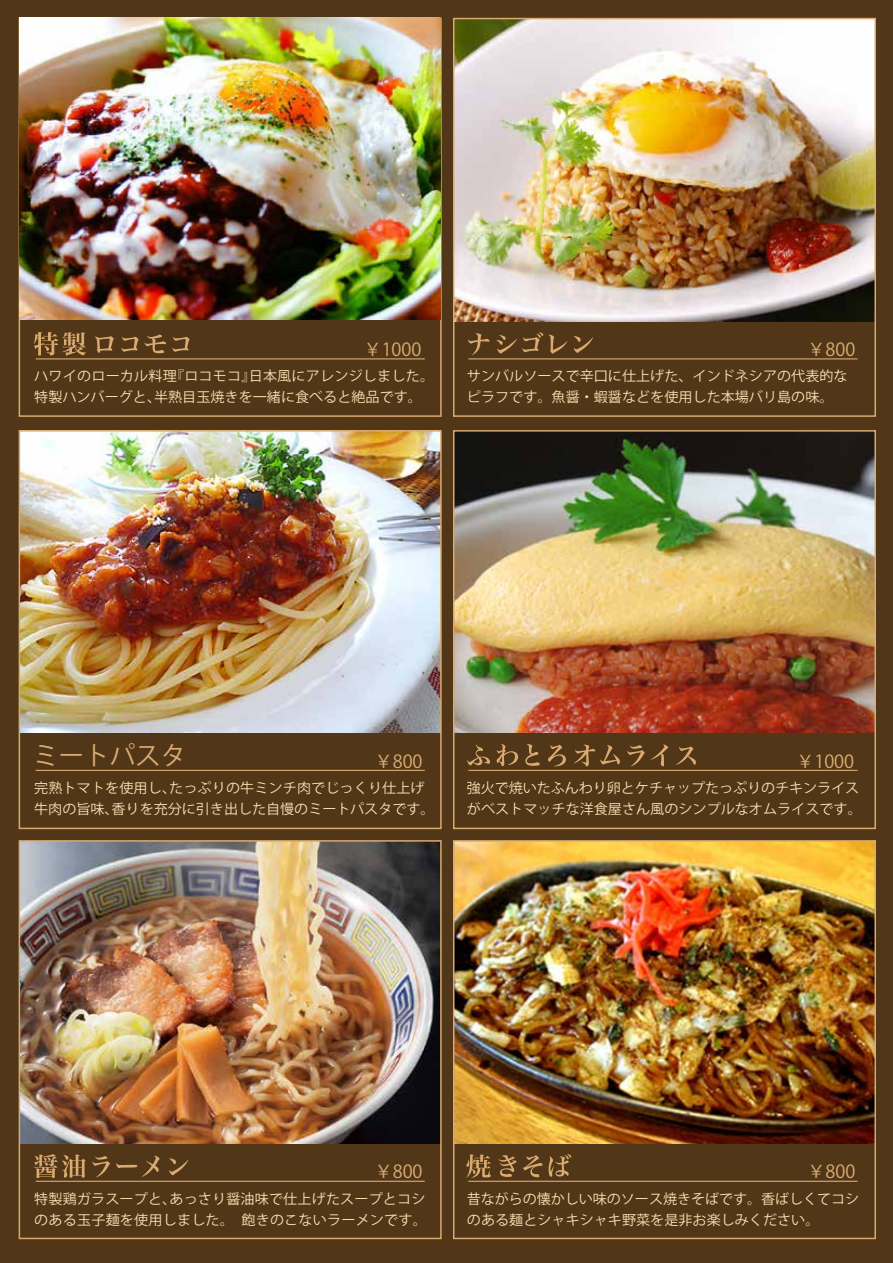
<style>
.page{position:relative;width:893px;height:1263px;background:#513617}
.page>*{position:absolute;margin:0;border:0;box-sizing:border-box;transform-origin:0 0}
.t1{font:25.5px "Hira Min Pro N W6";color:#daab71}
.t2{font:18px "Hira Min Pro N W6";color:#daab71}
.t3{font:300 13.8px/21px "Shin Go Pro";color:#fbdfb3}
</style>
<div class="page">
<hr style="left:36px;top:770px;width:389px;height:1px;background:#daab71">
<svg style="left:467px;top:744px;width:23px;height:21px"></svg>
<svg style="left:497px;top:744px;width:21px;height:22px"></svg>
<svg style="left:525px;top:744px;width:15px;height:22px"></svg>
<svg style="left:548px;top:745px;width:18px;height:21px"></svg>
<svg style="left:574px;top:745px;width:46px;height:21px"></svg>
<svg style="left:627px;top:745px;width:18px;height:21px"></svg>
<svg style="left:651px;top:744px;width:17px;height:22px"></svg>
<svg style="left:676px;top:747px;width:20px;height:18px"></svg>
<hr style="left:468px;top:770px;width:389px;height:1px;background:#daab71">
<svg style="left:34px;top:1154px;width:51px;height:24px"></svg>
<svg style="left:93px;top:1156px;width:17px;height:21px"></svg>
<svg style="left:116px;top:1156px;width:43px;height:21px"></svg>
<svg style="left:169px;top:1158px;width:19px;height:17px"></svg>
<hr style="left:36px;top:1181px;width:389px;height:1px;background:#daab71">
<svg style="left:466px;top:1154px;width:25px;height:24px"></svg>
<svg style="left:498px;top:1155px;width:18px;height:22px"></svg>
<svg style="left:523px;top:1155px;width:20px;height:22px"></svg>
<svg style="left:549px;top:1154px;width:22px;height:23px"></svg>
<hr style="left:468px;top:1181px;width:389px;height:1px;background:#daab71">
<svg style="left:34px;top:332px;width:52px;height:24px"></svg>
<svg style="left:95px;top:336px;width:19px;height:17px"></svg>
<svg style="left:121px;top:337px;width:18px;height:15px"></svg>
<svg style="left:145px;top:335px;width:21px;height:18px"></svg>
<svg style="left:172px;top:337px;width:18px;height:15px"></svg>
<hr style="left:36px;top:358px;width:389px;height:1px;background:#daab71">
<svg style="left:468px;top:333px;width:21px;height:22px"></svg>
<svg style="left:496px;top:332px;width:71px;height:22px"></svg>
<svg style="left:574px;top:336px;width:19px;height:17px"></svg>
<hr style="left:468px;top:358px;width:389px;height:1px;background:#daab71">
<img style="left:456px;top:433px;width:417px;height:300px">
<img style="left:456px;top:21px;width:417px;height:300px">
<div style="left:453px;top:18px;width:423px;height:399px;border:2px solid #daab71"></div>
<img style="left:22px;top:433px;width:417px;height:300px">
<div style="left:19px;top:430px;width:423px;height:399px;border:2px solid #daab71"></div>
<img style="left:456px;top:843px;width:417px;height:300px">
<div style="left:453px;top:430px;width:423px;height:399px;border:2px solid #daab71"></div>
<img style="left:19px;top:17px;width:422px;height:303px">
<div style="left:453px;top:840px;width:423px;height:399px;border:2px solid #daab71"></div>
<img style="left:22px;top:843px;width:417px;height:300px">
<div style="left:19px;top:840px;width:423px;height:399px;border:2px solid #daab71"></div>
<h2 class="t2" style="left:364px;top:339px;width:59px">￥1000</h2>
<p class="t3" style="left:34px;top:366px;width:401px">ハワイのローカル料理『ロコモコ』日本風にアレンジしました。特製ハンバーグと、半熟目玉焼きを一緒に食べると絶品です。</p>
<h2 class="t2" style="left:807px;top:339px;width:49px">￥800</h2>
<p class="t3" style="left:467px;top:366px;width:382px">サンバルソースで辛口に仕上げた、インドネシアの代表的なピラフです。魚醤・蝦醤などを使用した本場バリ島の味。</p>
<h1 class="t1" style="left:33px;top:741px;width:154px">ミートパスタ</h1>
<h2 class="t2" style="left:375px;top:751px;width:49px">￥800</h2>
<p class="t3" style="left:34px;top:778px;width:402px">完熟トマトを使用し、たっぷりの牛ミンチ肉でじっくり仕上げ牛肉の旨味、香りを充分に引き出した自慢のミートパスタです。</p>
<h2 class="t2" style="left:796px;top:751px;width:59px">￥1000</h2>
<p class="t3" style="left:467px;top:778px;width:396px">強火で焼いたふんわり卵とケチャップたっぷりのチキンライスがベストマッチな洋食屋さん風のシンプルなオムライスです。</p>
<h2 class="t2" style="left:375px;top:1162px;width:49px">￥800</h2>
<p class="t3" style="left:34px;top:1188px;width:394px">特製鶏ガラスープと、あっさり醤油味で仕上げたスープとコシのある玉子麺を使用しました。飽きのこないラーメンです。</p>
<h2 class="t2" style="left:807px;top:1162px;width:49px">￥800</h2>
<p class="t3" style="left:467px;top:1188px;width:394px">昔ながらの懐かしい味のソース焼きそばです。香ばしくてコシのある麺とシャキシャキ野菜を是非お楽しみください。</p>
</div>
